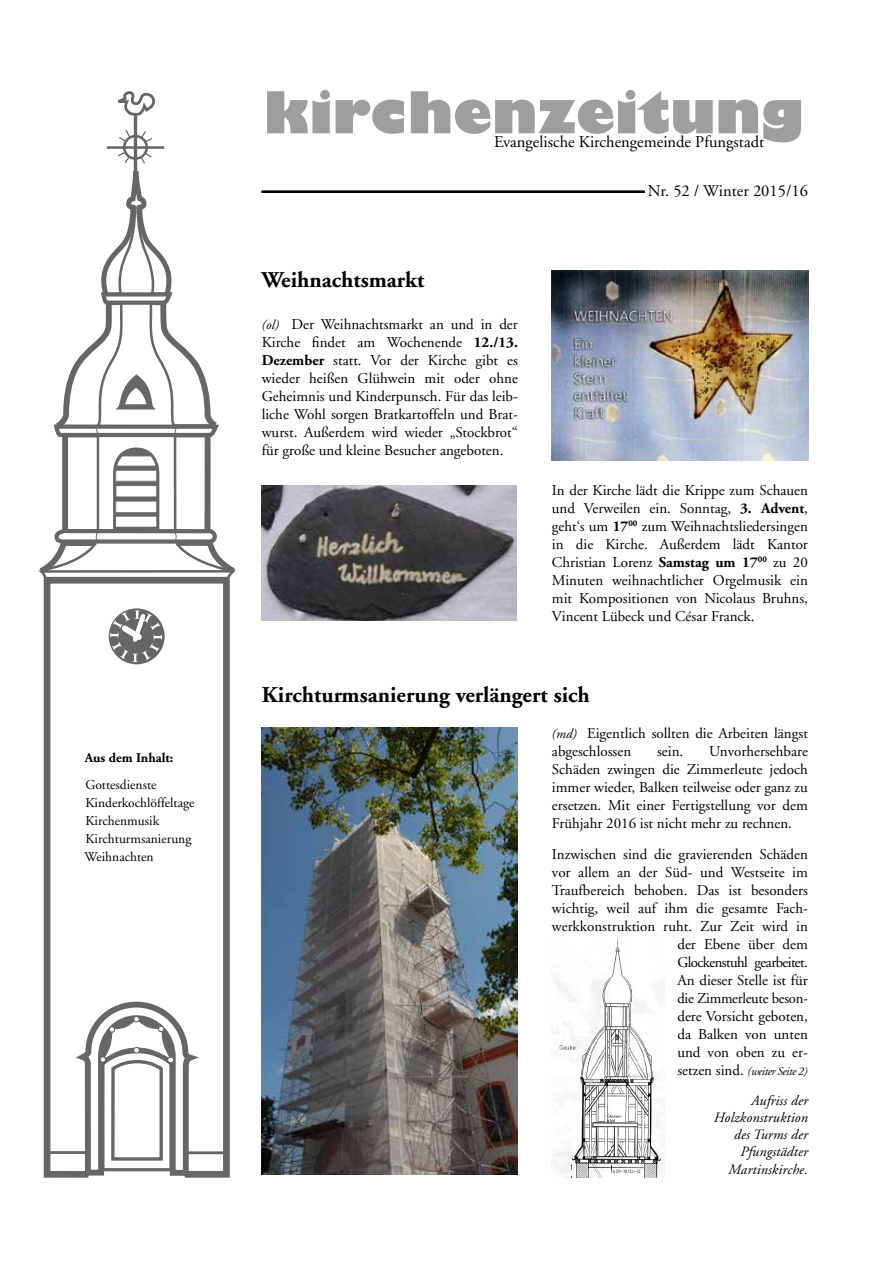
<style>
.page{position:relative;width:893px;height:1263px;background:#fff}
.page>*{position:absolute;margin:0;border:0;box-sizing:border-box;transform-origin:0 0}
.t1{font:800 63px "Chantilly UB";letter-spacing:.03em;color:#9c9e9f}
.t2{font:700 22.5px "Adobe Garamond";color:#000}
.t3{font:16.5px "Adobe Garamond";color:#000}
.t4{font:15px/18px "Adobe Garamond";color:#000;text-align:justify}
.t5{font:italic 14.25px/17.1px "Adobe Garamond";letter-spacing:.01em;color:#000;text-align:right}
.t6{font:13.5px/18px "Adobe Garamond";color:#000}
.t7{font:700 13.5px "Adobe Garamond";color:#000}
.t8{font:italic 12px "Adobe Garamond";letter-spacing:-.03em;color:#000}
.s1{font-style:italic;font-size:13.5px}
.s2{font-weight:700}
.s3{font-style:normal;font-size:15px}
</style>
<div class="page">
<div style="left:262px;top:191px;width:382px;height:2px;border:1px solid #000"></div>
<svg style="left:43px;top:582px;width:187px;height:596px"></svg>
<svg style="left:44px;top:999px;width:185px;height:179px"></svg>
<div style="left:109px;top:1026px;width:6px;height:7px;border:1px solid #000;border-radius:50%"></div>
<svg style="left:118px;top:91px;width:37px;height:27px"></svg>
<hr style="left:134px;top:115px;width:3px;height:57px;background:#000">
<svg style="left:38px;top:129px;width:198px;height:453px"></svg>
<svg style="left:110px;top:610px;width:52px;height:52px"></svg>
<img style="left:262px;top:486px;width:255px;height:134px">
<img style="left:552px;top:270px;width:256px;height:191px">
<img style="left:262px;top:727px;width:256px;height:447px">
<img style="left:552px;top:938px;width:113px;height:240px">
<p class="t7" style="left:85px;top:751px;width:90px">Aus dem Inhalt:</p>
<p class="t6" style="left:85px;top:776px;width:112px">Gottesdienste<br>Kinderkochlöffeltage<br>Kirchenmusik<br>Kirchturmsanierung<br>Weihnachten</p>
<h1 class="t1" style="left:265px;top:76px;width:539px">kirchenzeitung</h1>
<p class="t3" style="left:494px;top:133px;width:272px">Evangelische Kirchengemeinde Pfungstadt</p>
<h2 class="t2" style="left:262px;top:267px;width:164px">Weihnachtsmarkt</h2>
<p class="t4" style="left:262px;top:315px;width:258px"><span class="s1">(ol)</span> Der Weihnachtsmarkt an und in der Kirche findet am Wochenende <span class="s2">12./13.<br>Dezember</span> statt. Vor der Kirche gibt es wieder heißen Glühwein mit oder ohne Geheimnis und Kinderpunsch. Für das leib&shy;liche Wohl sorgen Bratkartoffeln und Brat&shy;wurst. Außerdem wird wieder „Stockbrot“ für große und kleine Besucher angeboten.</p>
<p class="t3" style="left:648px;top:182px;width:162px">Nr. 52 / Winter 2015/16</p>
<p class="t4" style="left:552px;top:481px;width:257px">In der Kirche lädt die Krippe zum Schauen und Verweilen ein. Sonntag, <span class="s2">3. Advent</span>, geht‘s um <span class="s2">17</span><sup>00</sup> zum Weihnachtsliedersingen in die Kirche. Außerdem lädt Kantor Christian Lorenz <span class="s2">Samstag um 17</span><sup>00</sup> zu 20<br>Minuten weihnachtlicher Orgelmusik ein mit Kompositionen von Nicolaus Bruhns, Vincent Lübeck und César Franck.</p>
<h2 class="t2" style="left:262px;top:683px;width:330px">Kirchturmsanierung verlängert sich</h2>
<p class="t4" style="left:552px;top:725px;width:257px"><span class="s1">(md)</span> Eigentlich sollten die Arbeiten längst abgeschlossen</p>
<p class="t4" style="left:552px;top:743px;width:258px;text-indent:157px">Unvorhersehbare Schäden zwingen die Zimmerleute jedoch immer wieder, Balken teilweise oder ganz zu ersetzen. Mit einer Fertigstellung vor dem Frühjahr 2016 ist nicht mehr zu rechnen.</p>
<p class="t4" style="left:552px;top:846px;width:258px;text-align:right">Inzwischen sind die gravierenden Schäden vor allem an der Süd- und Westseite im<br>Traufbereich behoben. Das ist besonders wichtig, weil auf ihm die gesamte Fach&shy;werkkonstruktion ruht. Zur Zeit wird in der Ebene über dem<br>Glockenstuhl gearbeitet.<br>An dieser Stelle ist für<br>die Zimmerleute beson-<br>dere Vorsicht geboten,<br>da Balken von unten<br>und von oben zu er-</p>
<p class="t8" style="left:677px;top:1065px;width:132px"><span class="s3">setzen sind.</span> (weiter Seite 2)</p>
<p class="t4" style="left:657px;top:743px;width:28px">sein.</p>
<p class="t5" style="left:714px;top:1092px;width:96px">Aufriss der<br>Holzkonstruktion des Turms der<br>Pfungstädter<br>Martinskirche.</p>
</div>
